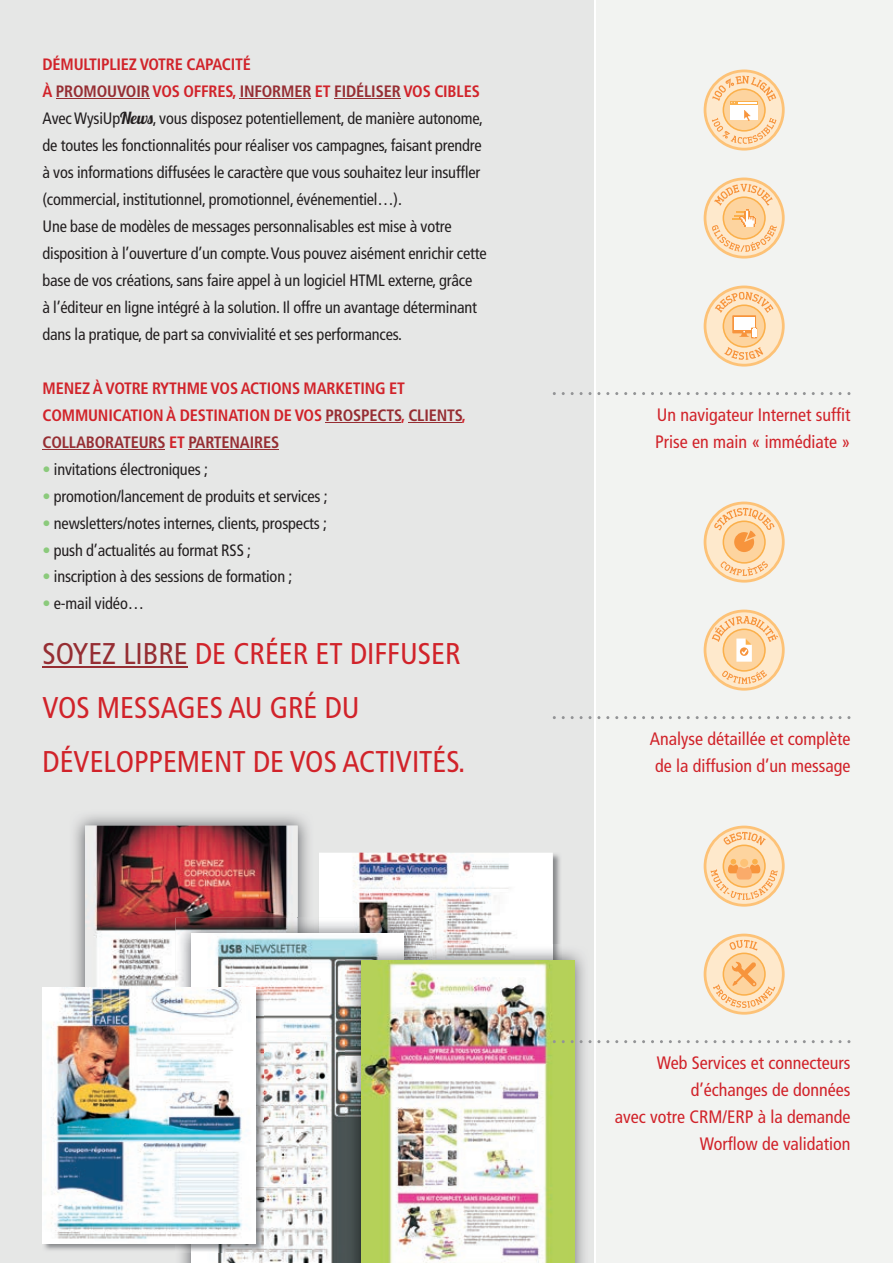
<style>
.page{position:relative;width:893px;height:1263px;background:#fff}
.page>*{position:absolute;margin:0;border:0;box-sizing:border-box;transform-origin:0 0}
.t1{font:condensed 30px/54px "Frutiger LT Std";color:#d1232a}
.t2{font:condensed 18px/27px "Frutiger LT Std";color:#d1232a}
.t3{font:condensed 16.5px/27px "Frutiger LT Std";letter-spacing:-.01em;color:#231f20}
.t4{font:700 condensed 16.5px/27px "Frutiger LT Std";letter-spacing:-.01em;color:#d1232a}
.s1{font-weight:700;color:#d1232a}
.s2{font-weight:700;color:#962e33}
.s3{font-family:"Lobster 1.4";font-stretch:normal}
.s4{color:#962e33}
.s5{color:#8bca7c}
</style>
<div class="page">
<div style="left:0;top:0;width:595px;height:1263px;background:#e6e7e6"></div>
<div style="left:595px;top:0;width:298px;height:1263px;background:#f2f3f1"></div>
<hr style="left:595px;top:0;width:1px;height:1263px;background:#fff">
<img style="left:359px;top:852px;width:201px;height:93px">
<img style="left:319px;top:853px;width:234px;height:92px">
<img style="left:74px;top:815px;width:235px;height:172px">
<img style="left:85px;top:826px;width:213px;height:161px">
<hr style="left:56px;top:98px;width:94px;height:1px;background:#962e33">
<hr style="left:240px;top:98px;width:71px;height:1px;background:#962e33">
<hr style="left:334px;top:98px;width:66px;height:1px;background:#962e33">
<hr style="left:326px;top:422px;width:75px;height:1px;background:#962e33">
<hr style="left:408px;top:422px;width:54px;height:1px;background:#962e33">
<hr style="left:43px;top:449px;width:122px;height:1px;background:#962e33">
<hr style="left:188px;top:449px;width:91px;height:1px;background:#962e33">
<hr style="left:43px;top:666px;width:145px;height:1px;background:#962e33">
<svg style="left:318px;top:922px;width:1px;height:12px"></svg>
<img style="left:319px;top:918px;width:101px;height:27px">
<img style="left:298px;top:918px;width:15px;height:16px">
<img style="left:176px;top:918px;width:122px;height:69px">
<img style="left:191px;top:934px;width:213px;height:329px">
<img style="left:346px;top:945px;width:239px;height:318px">
<img style="left:361px;top:961px;width:213px;height:302px">
<img style="left:42px;top:987px;width:222px;height:265px">
<img style="left:43px;top:988px;width:212px;height:255px">
<svg style="left:553px;top:392px;width:297px;height:3px"></svg>
<svg style="left:553px;top:716px;width:297px;height:3px"></svg>
<svg style="left:553px;top:1040px;width:297px;height:3px"></svg>
<svg style="left:704px;top:70px;width:81px;height:81px"></svg>
<div style="left:706px;top:72px;width:76px;height:76px;background:#fee9cc;border-radius:50%"></div>
<svg style="left:723px;top:88px;width:43px;height:44px"></svg>
<div style="left:724px;top:90px;width:40px;height:40px;background:#fdd49f;border-radius:50%"></div>
<div style="left:730px;top:101px;width:28px;height:18px;background:linear-gradient(to right,#fff,#fff)"></div>
<svg style="left:712px;top:76px;width:64px;height:28px"></svg>
<svg style="left:712px;top:110px;width:64px;height:34px"></svg>
<svg style="left:704px;top:178px;width:81px;height:81px"></svg>
<svg style="left:706px;top:180px;width:76px;height:76px"></svg>
<svg style="left:712px;top:184px;width:65px;height:68px;background:#fcd5a6"></svg>
<svg style="left:704px;top:286px;width:81px;height:81px"></svg>
<div style="left:706px;top:288px;width:76px;height:76px;background:#fee9cc;border-radius:50%"></div>
<svg style="left:723px;top:304px;width:43px;height:44px"></svg>
<div style="left:724px;top:306px;width:40px;height:40px;background:#fdd49f;border-radius:50%"></div>
<svg style="left:715px;top:292px;width:58px;height:21px"></svg>
<svg style="left:724px;top:347px;width:39px;height:13px"></svg>
<svg style="left:732px;top:315px;width:24px;height:18px"></svg>
<div style="left:734px;top:317px;width:20px;height:13px;background:#fff"></div>
<svg style="left:739px;top:328px;width:18px;height:10px"></svg>
<svg style="left:704px;top:502px;width:81px;height:81px"></svg>
<div style="left:706px;top:504px;width:76px;height:76px;background:#fee9cc;border-radius:50%"></div>
<svg style="left:723px;top:520px;width:43px;height:44px"></svg>
<div style="left:724px;top:522px;width:40px;height:40px;background:#fdd49f;border-radius:50%"></div>
<svg style="left:720px;top:561px;width:48px;height:15px"></svg>
<svg style="left:714px;top:508px;width:61px;height:44px"></svg>
<svg style="left:704px;top:610px;width:81px;height:81px"></svg>
<div style="left:706px;top:612px;width:76px;height:76px;background:#fee9cc;border-radius:50%"></div>
<svg style="left:723px;top:628px;width:43px;height:44px"></svg>
<div style="left:724px;top:630px;width:40px;height:40px;background:#fdd49f;border-radius:50%"></div>
<svg style="left:722px;top:670px;width:45px;height:14px"></svg>
<svg style="left:712px;top:616px;width:66px;height:46px"></svg>
<div style="left:704px;top:826px;width:81px;height:81px;background:#fdc277;border-radius:50%"></div>
<div style="left:706px;top:828px;width:76px;height:76px;background:#fee9cc;border-radius:50%"></div>
<svg style="left:723px;top:844px;width:43px;height:44px"></svg>
<div style="left:724px;top:846px;width:40px;height:40px;background:#fdd49f;border-radius:50%"></div>
<svg style="left:723px;top:832px;width:43px;height:13px"></svg>
<svg style="left:710px;top:859px;width:68px;height:41px"></svg>
<div style="left:740px;top:859px;width:8px;height:8px;background:#fdc277;border-radius:50%"></div>
<svg style="left:704px;top:934px;width:81px;height:81px"></svg>
<div style="left:706px;top:936px;width:76px;height:76px;background:#fee9cc;border-radius:50%"></div>
<svg style="left:723px;top:952px;width:43px;height:44px"></svg>
<div style="left:724px;top:954px;width:40px;height:40px;background:#fdd49f;border-radius:50%"></div>
<svg style="left:729px;top:940px;width:28px;height:11px"></svg>
<svg style="left:713px;top:961px;width:62px;height:47px"></svg>
<p class="t3" style="left:43px;top:50px;width:446px"><span class="s1">DÉMULTIPLIEZ VOTRE CAPACITÉ<br>À</span> <span class="s2">PROMOUVOIR</span> <span class="s1">VOS OFFRES,</span> <span class="s2">INFORMER</span> <span class="s1">ET</span> <span class="s2">FIDÉLISER</span> <span class="s1">VOS CIBLES </span>Avec WysiUp<span class="s3">News</span>, vous disposez potentiellement, de manière autonome, de toutes les fonctionnalités pour réaliser vos campagnes, faisant prendre à vos informations diffusées le caractère que vous souhaitez leur insuffler (commercial, institutionnel, promotionnel, événementiel…).<br>Une base de modèles de messages personnalisables est mise à votre disposition à l’ouverture d’un compte. Vous pouvez aisément enrichir cette base de vos créations, sans faire appel à un logiciel HTML externe, grâce<br>à l’éditeur en ligne intégré à la solution. Il offre un avantage déterminant dans la pratique, de part sa convivialité et ses performances.</p>
<p class="t4" style="left:43px;top:374px;width:425px">MENEZ À VOTRE RYTHME VOS ACTIONS MARKETING ET<br>COMMUNICATION À DESTINATION DE VOS <span class="s4">PROSPECTS</span>, <span class="s4">CLIENTS</span>,<br><span class="s4">COLLABORATEURS</span> ET <span class="s4">PARTENAIRES</span></p>
<p class="t3" style="left:43px;top:455px;width:167px"><span class="s5">•</span> invitations électroniques ;</p>
<p class="t3" style="left:43px;top:482px;width:287px"><span class="s5">•</span> promotion/lancement de produits et services ;</p>
<p class="t3" style="left:43px;top:509px;width:286px"><span class="s5">•</span> newsletters/notes internes, clients, prospects ;</p>
<p class="t3" style="left:43px;top:536px;width:210px"><span class="s5">•</span> push d’actualités au format RSS ;</p>
<p class="t3" style="left:43px;top:563px;width:251px"><span class="s5">•</span> inscription à des sessions de formation ;</p>
<p class="t3" style="left:43px;top:590px;width:103px"><span class="s5">•</span> e-mail vidéo…</p>
<h1 class="t1" style="left:43px;top:626px;width:424px"><span class="s4">SOYEZ LIBRE</span> DE CRÉER ET DIFFUSER<br>VOS MESSAGES AU GRÉ DU<br>DÉVELOPPEMENT DE VOS ACTIVITÉS.</h1>
<p class="t2" style="left:655px;top:401px;width:197px">Un navigateur Internet suffit<br>Prise en main « immédiate »</p>
<p class="t2" style="left:650px;top:725px;width:202px">Analyse détaillée et complète de la diffusion d’un message</p>
<p class="t2" style="left:615px;top:1049px;width:237px;text-align:right">Web Services et connecteurs d’échanges de données<br>avec votre CRM/ERP à la demande<br>Worflow de validation</p>
</div>
